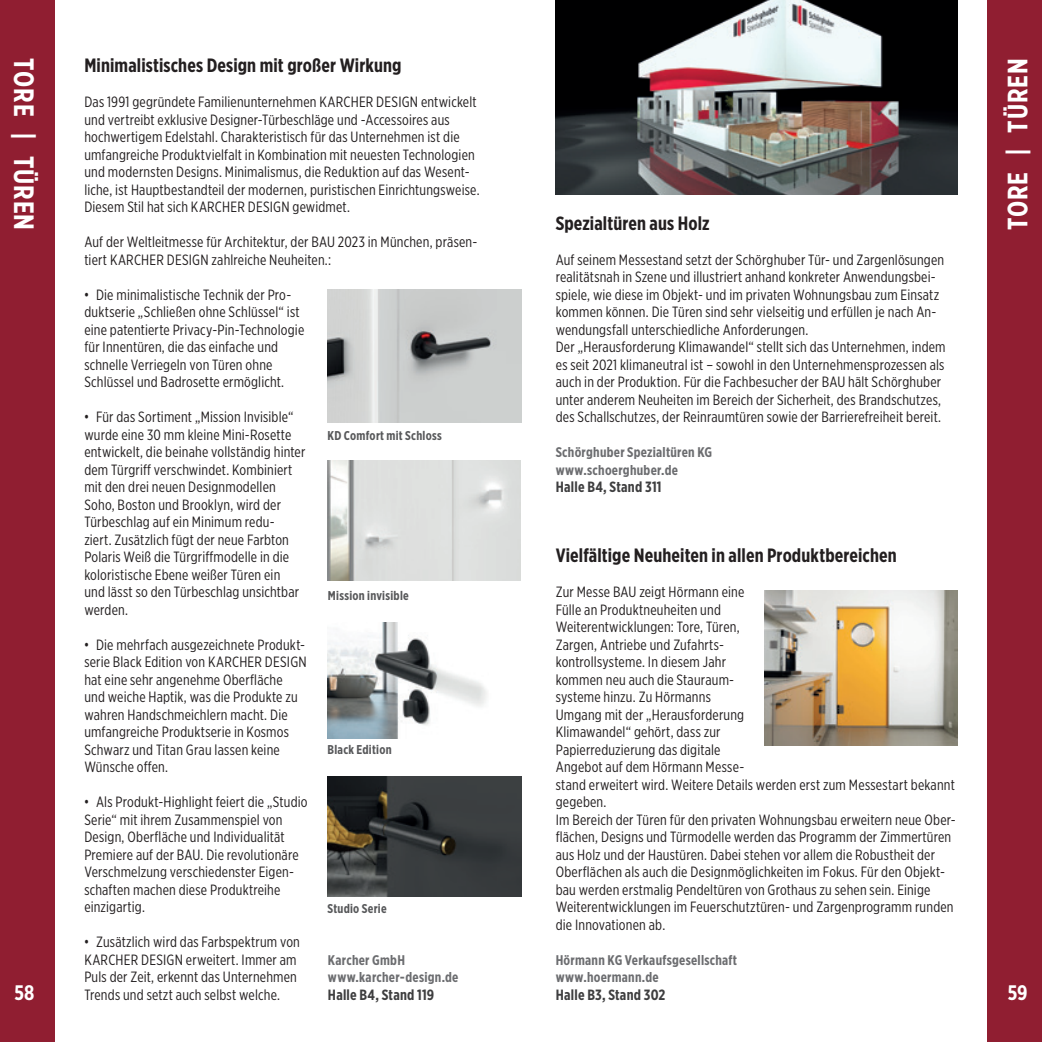
<style>
.page{position:relative;width:1042px;height:1042px;background:#fff}
.page>*{position:absolute;margin:0;border:0;box-sizing:border-box;transform-origin:0 0}
.t1{font:700 28px "Gotham X Narrow";letter-spacing:.03em;color:#fff}
.t2{font:700 21px "Gotham X Narrow";color:#fff}
.t3{font:700 19.25px "Gotham X Narrow";letter-spacing:.005em;color:#231f20}
.t4{font:14.88px/17.5px "Gotham X Narrow";letter-spacing:.01em;color:#231f20}
.t5{font:700 14.88px "Gotham X Narrow";letter-spacing:.015em;color:#3e3e3f}
.t6{font:700 14px/17.5px "Gotham X Narrow";letter-spacing:.02em;color:#6c6d70}
.t7{font:700 12.78px "Gotham X Narrow";letter-spacing:.02em;color:#57585a}
.s1{font-family:"Arial Narrow"}
</style>
<div class="page">
<div style="left:0;top:0;width:55px;height:1042px;background:#901e31"></div>
<div style="left:987px;top:0;width:55px;height:1042px;background:#901e31"></div>
<img style="left:327px;top:623px;width:160px;height:115px">
<img style="left:327px;top:290px;width:194px;height:132px">
<img style="left:328px;top:460px;width:193px;height:120px">
<img style="left:327px;top:776px;width:194px;height:120px">
<img style="left:556px;top:0;width:401px;height:195px">
<img style="left:764px;top:591px;width:193px;height:154px">
<p class="t3" style="left:84px;top:53px;width:319px">Minimalistisches Design mit großer Wirkung</p>
<p class="t4" style="left:84px;top:93px;width:397px">Das 1991 gegründete Familienunternehmen KARCHER DESIGN entwickelt und vertreibt exklusive Designer-Türbeschläge und -Accessoires aus hochwertigem Edelstahl. Charakteristisch für das Unternehmen ist die umfangreiche Produktvielfalt in Kombination mit neuesten Technologien und modernsten Designs. Minimalismus, die Reduktion auf das Wesent&shy;liche, ist Hauptbestandteil der modernen, puristischen Einrichtungsweise.<br>Diesem Stil hat sich KARCHER DESIGN gewidmet.</p>
<p class="t4" style="left:84px;top:233px;width:394px">Auf der Weltleitmesse für Architektur, der BAU 2023 in München, präsen&shy;tiert KARCHER DESIGN zahlreiche Neuheiten.:</p>
<p class="t4" style="left:84px;top:285px;width:221px"><span class="s1">•</span> Die minimalistische Technik der Pro&shy;duktserie „Schließen ohne Schlüssel“ ist eine patentierte Privacy-Pin-Technologie für Innentüren, die das einfache und schnelle Verriegeln von Türen ohne Schlüssel und Badrosette ermöglicht.</p>
<p class="t4" style="left:84px;top:408px;width:223px"><span class="s1">•</span> Für das Sortiment „Mission Invisible“ wurde eine 30 mm kleine Mini-Rosette entwickelt, die beinahe vollständig hinter dem Türgriff verschwindet. Kombiniert mit den drei neuen Designmodellen Soho, Boston und Brooklyn, wird der Türbeschlag auf ein Minimum redu&shy;ziert. Zusätzlich fügt der neue Farbton Polaris Weiß die Türgriffmodelle in die koloristische Ebene weißer Türen ein<br>und lässt so den Türbeschlag unsichtbar werden.</p>
<p class="t4" style="left:84px;top:635px;width:224px"><span class="s1">•</span> Die mehrfach ausgezeichnete Produkt&shy;serie Black Edition von KARCHER DESIGN hat eine sehr angenehme Oberfläche und weiche Haptik, was die Produkte zu wahren Handschmeichlern macht. Die umfangreiche Produktserie in Kosmos Schwarz und Titan Grau lassen keine Wünsche offen.</p>
<p class="t4" style="left:84px;top:793px;width:225px"><span class="s1">•</span> Als Produkt-Highlight feiert die „Studio Serie“ mit ihrem Zusammenspiel von Design, Oberfläche und Individualität Premiere auf der BAU. Die revolutionäre Verschmelzung verschiedenster Eigen&shy;schaften machen diese Produktreihe einzigartig.</p>
<p class="t4" style="left:84px;top:933px;width:217px"><span class="s1">•</span> Zusätzlich wird das Farbspektrum von KARCHER DESIGN erweitert. Immer am Puls der Zeit, erkennt das Unternehmen Trends und setzt auch selbst welche.</p>
<h1 class="t1" style="left:41px;top:58px;width:173px;rotate:90deg">TORE | TÜREN</h1>
<h1 class="t1" style="left:1000px;top:230px;width:173px;rotate:-90deg">TORE | TÜREN</h1>
<p class="t3" style="left:556px;top:211px;width:155px">Spezialtüren aus Holz</p>
<p class="t4" style="left:556px;top:250px;width:391px">Auf seinem Messestand setzt der Schörghuber Tür- und Zargenlösungen realitätsnah in Szene und illustriert anhand konkreter Anwendungsbei&shy;spiele, wie diese im Objekt- und im privaten Wohnungsbau zum Einsatz kommen können. Die Türen sind sehr vielseitig und erfüllen je nach An&shy;wendungsfall unterschiedliche Anforderungen.<br>Der „Herausforderung Klimawandel“ stellt sich das Unternehmen, indem es seit 2021 klimaneutral ist – sowohl in den Unternehmensprozessen als auch in der Produktion. Für die Fachbesucher der BAU hält Schörghuber unter anderem Neuheiten im Bereich der Sicherheit, des Brandschutzes, des Schallschutzes, der Reinraumtüren sowie der Barrierefreiheit bereit.</p>
<p class="t6" style="left:556px;top:443px;width:158px">Schörghuber Spezialtüren KG www.schoerghuber.de</p>
<p class="t5" style="left:556px;top:478px;width:107px">Halle B4, Stand 311</p>
<p class="t7" style="left:327px;top:428px;width:116px">KD Comfort mit Schloss</p>
<p class="t3" style="left:556px;top:543px;width:343px">Vielfältige Neuheiten in allen Produktbereichen</p>
<p class="t4" style="left:556px;top:583px;width:401px">Zur Messe BAU zeigt Hörmann eine<br>Fülle an Produktneuheiten und<br>Weiterentwicklungen: Tore, Türen,<br>Zargen, Antriebe und Zufahrts-<br>kontrollsysteme. In diesem Jahr<br>kommen neu auch die Stauraum-<br>systeme hinzu. Zu Hörmanns<br>Umgang mit der „Herausforderung<br>Klimawandel“ gehört, dass zur<br>Papierreduzierung das digitale<br>Angebot auf dem Hörmann Messe-<br>stand erweitert wird. Weitere Details werden erst zum Messestart bekannt gegeben.<br>Im Bereich der Türen für den privaten Wohnungsbau erweitern neue Ober&shy;flächen, Designs und Türmodelle werden das Programm der Zimmertüren aus Holz und der Haustüren. Dabei stehen vor allem die Robustheit der Oberflächen als auch die Designmöglichkeiten im Fokus. Für den Objekt&shy;bau werden erstmalig Pendeltüren von Grothaus zu sehen sein. Einige Weiterentwicklungen im Feuerschutztüren- und Zargenprogramm runden die Innovationen ab.</p>
<p class="t6" style="left:556px;top:951px;width:183px">Hörmann KG Verkaufsgesellschaft www.hoermann.de</p>
<p class="t5" style="left:556px;top:985px;width:111px">Halle B3, Stand 302</p>
<p class="t7" style="left:328px;top:587px;width:82px">Mission invisible</p>
<p class="t7" style="left:327px;top:741px;width:66px">Black Edition</p>
<p class="t7" style="left:327px;top:900px;width:61px">Studio Serie</p>
<p class="t6" style="left:328px;top:951px;width:132px">Karcher GmbH www.karcher-design.de</p>
<p class="t5" style="left:328px;top:985px;width:108px">Halle B4, Stand 119</p>
<h2 class="t2" style="left:15px;top:979px;width:21px">58</h2>
<h2 class="t2" style="left:1007px;top:979px;width:21px">59</h2>
</div>
